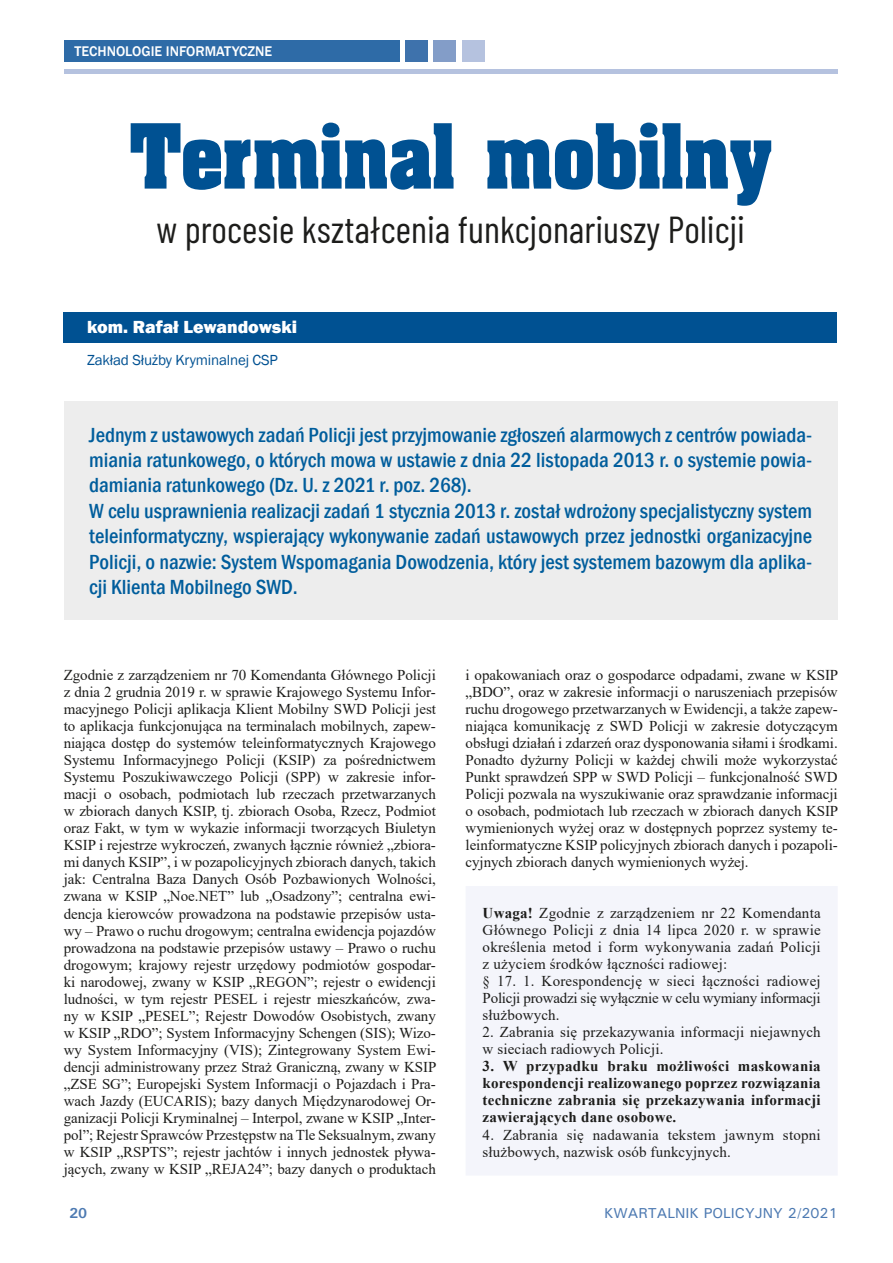
<style>
.page{position:relative;width:893px;height:1263px;background:#fff}
.page>*{position:absolute;margin:0;border:0;box-sizing:border-box;transform-origin:0 0}
.t1{font:700 76.2px "Aardvark";color:#005192;scale:.88 1}
.t2{font:37.5px "Barlow Condensed";color:#1d1d1b}
.t3{font:500 condensed 21px/25.5px "Franklin Gothic";color:#005d9c}
.t4{font:800 18px "Franklin Gothic";color:#fff}
.t5{font:15px/17px "Times New Roman";letter-spacing:.01em;color:#1d1d1b}
.t6{font:700 15px/17px "Times New Roman";letter-spacing:.015em;color:#1d1d1b;text-align:justify}
.t7{font:15px "Franklin Gothic";letter-spacing:-.01em;color:#005192}
.t8{font:500 14.4px "Univers";color:#4d7ab2}
.t9{font:500 14.4px "Franklin Gothic";color:#fff}
.t10{font:700 14.4px "Univers";color:#4d7ab2}
.s1{font-weight:700}
</style>
<div class="page">
<hr style="left:64px;top:70px;width:774px;height:4px;background:#b5c2df">
<div style="left:64px;top:41px;width:336px;height:21px;background:#2e6ba7"></div>
<div style="left:405px;top:41px;width:23px;height:21px;background:#3e72ac"></div>
<div style="left:433px;top:41px;width:23px;height:21px;background:#839dc8"></div>
<div style="left:462px;top:41px;width:23px;height:21px;background:#b5c2df"></div>
<div style="left:466px;top:886px;width:371px;height:289px;background:#f4f5fb"></div>
<div style="left:63px;top:312px;width:774px;height:31px;background:#005192"></div>
<div style="left:64px;top:401px;width:774px;height:219px;background:#ededed"></div>
<p class="t9" style="left:74px;top:43px;width:199px">TECHNOLOGIE INFORMATYCZNE</p>
<h1 class="t1" style="left:130px;top:104px;width:731px">Terminal mobilny</h1>
<h2 class="t2" style="left:156px;top:203px;width:590px">w procesie kształcenia funkcjonariuszy Policji</h2>
<p class="t4" style="left:87px;top:316px;width:212px">kom. Rafał Lewandowski</p>
<p class="t7" style="left:87px;top:350px;width:192px">Zakład Służby Kryminalnej CSP</p>
<p class="t3" style="left:89px;top:422px;width:724px">Jednym z ustawowych zadań Policji jest przyjmowanie zgłoszeń alarmowych z centrów powiada&shy;miania ratunkowego, o których mowa w ustawie z dnia 22 listopada 2013 r. o systemie powia&shy;damiania ratunkowego (Dz. U. z 2021 r. poz. 268).<br>W celu usprawnienia realizacji zadań 1 stycznia 2013 r. został wdrożony specjalistyczny system teleinformatyczny, wspierający wykonywanie zadań ustawowych przez jednostki organizacyjne Policji, o nazwie: System Wspomagania Dowodzenia, który jest systemem bazowym dla aplika&shy;cji Klienta Mobilnego SWD.</p>
<p class="t5" style="left:64px;top:666px;width:374px;text-align:justify">Zgodnie z zarządzeniem nr 70 Komendanta Głównego Policji z dnia 2 grudnia 2019 r. w sprawie Krajowego Systemu Infor&shy;macyjnego Policji aplikacja Klient Mobilny SWD Policji jest to aplikacja funkcjonująca na terminalach mobilnych, zapew&shy;niająca dostęp do systemów teleinformatycznych Krajowego Systemu Informacyjnego Policji (KSIP) za pośrednictwem Systemu Poszukiwawczego Policji (SPP) w zakresie infor&shy;macji o osobach, podmiotach lub rzeczach przetwarzanych w zbiorach danych KSIP, tj. zbiorach Osoba, Rzecz, Podmiot oraz Fakt, w tym w wykazie informacji tworzących Biuletyn KSIP i rejestrze wykroczeń, zwanych łącznie również „zbiora&shy;mi danych KSIP”, i w pozapolicyjnych zbiorach danych, takich jak: Centralna Baza Danych Osób Pozbawionych Wolności, zwana w KSIP „Noe.NET” lub „Osadzony”; centralna ewi&shy;dencja kierowców prowadzona na podstawie przepisów usta&shy;wy – Prawo o ruchu drogowym; centralna ewidencja pojazdów prowadzona na podstawie przepisów ustawy – Prawo o ruchu drogowym; krajowy rejestr urzędowy podmiotów gospodar&shy;ki narodowej, zwany w KSIP „REGON”; rejestr o ewidencji ludności, w tym rejestr PESEL i rejestr mieszkańców, zwa&shy;ny w KSIP „PESEL”; Rejestr Dowodów Osobistych, zwany w KSIP „RDO”; System Informacyjny Schengen (SIS); Wizo&shy;wy System Informacyjny (VIS); Zintegrowany System Ewi&shy;dencji administrowany przez Straż Graniczną, zwany w KSIP „ZSE SG”; Europejski System Informacji o Pojazdach i Pra&shy;wach Jazdy (EUCARIS); bazy danych Międzynarodowej Or&shy;ganizacji Policji Kryminalnej – Interpol, zwane w KSIP „Inter&shy;pol”; Rejestr Sprawców Przestępstw na Tle Seksualnym, zwany w KSIP „RSPTS”; rejestr jachtów i innych jednostek pływa&shy;jących, zwany w KSIP „REJA24”; bazy danych o produktach</p>
<p class="t5" style="left:466px;top:666px;width:374px;text-align:justify">i opakowaniach oraz o gospodarce odpadami, zwane w KSIP „BDO”, oraz w zakresie informacji o naruszeniach przepisów ruchu drogowego przetwarzanych w Ewidencji, a także zapew&shy;niająca komunikację z SWD Policji w zakresie dotyczącym obsługi działań i zdarzeń oraz dysponowania siłami i środkami.<br>Ponadto dyżurny Policji w każdej chwili może wykorzystać Punkt sprawdzeń SPP w SWD Policji – funkcjonalność SWD Policji pozwala na wyszukiwanie oraz sprawdzanie informacji o osobach, podmiotach lub rzeczach w zbiorach danych KSIP wymienionych wyżej oraz w dostępnych poprzez systemy te&shy;leinformatyczne KSIP policyjnych zbiorach danych i pozapoli&shy;cyjnych zbiorach danych wymienionych wyżej.</p>
<p class="t5" style="left:483px;top:904px;width:340px"><span class="s1">Uwaga!</span> Zgodnie z zarządzeniem nr 22 Komendanta Głównego Policji z dnia 14 lipca 2020 r. w sprawie określenia metod i form wykonywania zadań Policji z użyciem środków łączności radiowej:<br>§ 17. 1. Korespondencję w sieci łączności radiowej Policji prowadzi się wyłącznie w celu wymiany informacji służbowych.</p>
<p class="t5" style="left:483px;top:1023px;width:340px">2. Zabrania się przekazywania informacji niejawnych w sieciach radiowych Policji.</p>
<p class="t6" style="left:483px;top:1057px;width:340px">3. W przypadku braku możliwości maskowania korespondencji realizowanego poprzez rozwiązania techniczne zabrania się przekazywania informacji zawierających dane osobowe.</p>
<p class="t5" style="left:483px;top:1125px;width:340px">4. Zabrania się nadawania tekstem jawnym stopni służbowych, nazwisk osób funkcyjnych.</p>
<p class="t10" style="left:69px;top:1204px;width:20px">20</p>
<p class="t8" style="left:604px;top:1204px;width:235px">KWARTALNIK POLICYJNY 2/2021</p>
</div>
